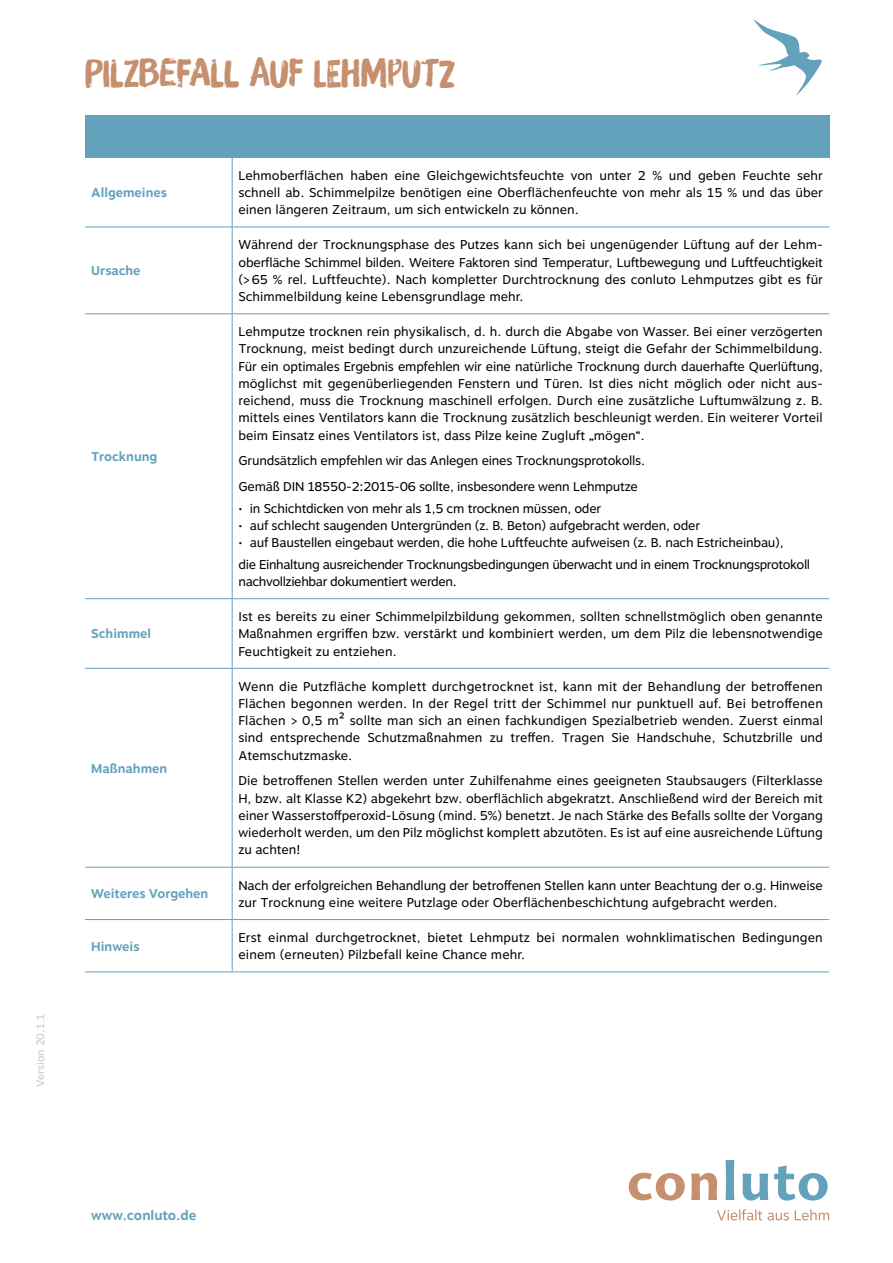
<style>
.page{position:relative;width:893px;height:1263px;background:#fff}
.page>*{position:absolute;margin:0;border:0;box-sizing:border-box;transform-origin:0 0}
.t1{font:37.5px "Brush Up";letter-spacing:-.005em;color:#c6906f}
.t2{font:700 13.5px "Motiva Sans";color:#64a1bb}
.t3{font:12.75px/17.2px "Motiva Sans";letter-spacing:-.015em;color:#000;text-align:justify}
.t4{font:12.75px/17.2px "Motiva Sans";letter-spacing:.005em;color:#000}
.t5{font:700 12.75px "Motiva Sans";color:#64a1bb}
.t6{font:10.5px "Motiva Sans";color:#c6c6c6}
.s1{font-size:15px}
</style>
<div class="page">
<svg style="left:717px;top:1209px;width:112px;height:11px"></svg>
<svg style="left:726px;top:1160px;width:8px;height:40px"></svg>
<svg style="left:742px;top:1174px;width:26px;height:26px"></svg>
<svg style="left:774px;top:1165px;width:54px;height:35px"></svg>
<svg style="left:629px;top:1173px;width:56px;height:27px"></svg>
<svg style="left:691px;top:1173px;width:26px;height:27px"></svg>
<svg style="left:753px;top:19px;width:69px;height:77px"></svg>
<div style="left:85px;top:115px;width:744px;height:42px;background:#64a1bb"></div>
<hr style="left:85px;top:157px;width:147px;height:1px;background:#64a1bb">
<hr style="left:232px;top:157px;width:597px;height:1px;background:#64a1bb">
<hr style="left:232px;top:158px;width:1px;height:69px;background:#64a1bb">
<hr style="left:85px;top:227px;width:147px;height:1px;background:#64a1bb">
<hr style="left:232px;top:227px;width:597px;height:1px;background:#64a1bb">
<hr style="left:232px;top:227px;width:1px;height:86px;background:#64a1bb">
<hr style="left:85px;top:313px;width:147px;height:1px;background:#64a1bb">
<hr style="left:232px;top:313px;width:597px;height:1px;background:#64a1bb">
<hr style="left:232px;top:314px;width:1px;height:284px;background:#64a1bb">
<hr style="left:85px;top:598px;width:147px;height:1px;background:#64a1bb">
<hr style="left:232px;top:598px;width:597px;height:1px;background:#64a1bb">
<hr style="left:232px;top:599px;width:1px;height:69px;background:#64a1bb">
<hr style="left:85px;top:668px;width:147px;height:1px;background:#64a1bb">
<hr style="left:232px;top:668px;width:597px;height:1px;background:#64a1bb">
<hr style="left:232px;top:669px;width:1px;height:198px;background:#64a1bb">
<hr style="left:85px;top:867px;width:147px;height:1px;background:#64a1bb">
<hr style="left:232px;top:867px;width:597px;height:1px;background:#64a1bb">
<hr style="left:232px;top:867px;width:1px;height:52px;background:#64a1bb">
<hr style="left:85px;top:919px;width:147px;height:1px;background:#64a1bb">
<hr style="left:232px;top:919px;width:597px;height:1px;background:#64a1bb">
<hr style="left:232px;top:920px;width:1px;height:51px;background:#64a1bb">
<hr style="left:85px;top:971px;width:147px;height:1px;background:#64a1bb">
<hr style="left:232px;top:971px;width:597px;height:1px;background:#64a1bb">
<p class="t6" style="left:33px;top:1086px;width:74px;rotate:-90deg">Version 20.1.1</p>
<h1 class="t1" style="left:85px;top:50px;width:371px">PILZBEFALL AUF LEHMPUTZ</h1>
<p class="t5" style="left:91px;top:183px;width:77px">Allgemeines</p>
<p class="t5" style="left:91px;top:261px;width:51px">Ursache</p>
<p class="t5" style="left:91px;top:447px;width:68px">Trocknung</p>
<p class="t5" style="left:91px;top:624px;width:61px">Schimmel</p>
<p class="t5" style="left:91px;top:759px;width:77px">Maßnahmen</p>
<p class="t3" style="left:238px;top:167px;width:586px">Lehmoberflächen haben eine Gleichgewichtsfeuchte von unter 2 % und geben Feuchte sehr schnell ab. Schimmelpilze benötigen eine Oberflächenfeuchte von mehr als 15 % und das über einen längeren Zeitraum, um sich entwickeln zu können.</p>
<p class="t3" style="left:238px;top:236px;width:586px">Während der Trocknungsphase des Putzes kann sich bei ungenügender Lüftung auf der Lehm&shy;oberfläche Schimmel bilden. Weitere Faktoren sind Temperatur, Luftbewegung und Luftfeuchtigkeit (&gt; 65 % rel. Luftfeuchte). Nach kompletter Durchtrocknung des conluto Lehmputzes gibt es für Schimmelbildung keine Lebensgrundlage mehr.</p>
<p class="t3" style="left:238px;top:323px;width:586px">Lehmputze trocknen rein physikalisch, d. h. durch die Abgabe von Wasser. Bei einer verzögerten Trocknung, meist bedingt durch unzureichende Lüftung, steigt die Gefahr der Schimmelbildung.<br>Für ein optimales Ergebnis empfehlen wir eine natürliche Trocknung durch dauerhafte Querlüftung, möglichst mit gegenüberliegenden Fenstern und Türen. Ist dies nicht möglich oder nicht aus&shy;reichend, muss die Trocknung maschinell erfolgen. Durch eine zusätzliche Luftumwälzung z. B. mittels eines Ventilators kann die Trocknung zusätzlich beschleunigt werden. Ein weiterer Vorteil beim Einsatz eines Ventilators ist, dass Pilze keine Zugluft „mögen“.</p>
<p class="t3" style="left:238px;top:448px;width:408px;line-height:25.8px">Grundsätzlich empfehlen wir das Anlegen eines Trocknungsprotokolls.<br>Gemäß DIN 18550-2:2015-06 sollte, insbesondere wenn Lehmputze</p>
<p class="t3" style="left:238px;top:500px;width:364px">• in Schichtdicken von mehr als 1,5 cm trocknen müssen, oder</p>
<p class="t3" style="left:238px;top:517px;width:463px">• auf schlecht saugenden Untergründen (z. B. Beton) aufgebracht werden, oder</p>
<p class="t3" style="left:238px;top:532px;width:573px;line-height:21.5px">• auf Baustellen eingebaut werden, die hohe Luftfeuchte aufweisen (z. B. nach Estricheinbau),<br>die Einhaltung ausreichender Trocknungsbedingungen überwacht und in einem Trocknungsprotokoll</p>
<p class="t3" style="left:238px;top:573px;width:220px">nachvollziehbar dokumentiert werden.</p>
<p class="t3" style="left:238px;top:608px;width:586px">Ist es bereits zu einer Schimmelpilzbildung gekommen, sollten schnellstmöglich oben genannte Maßnahmen ergriffen bzw. verstärkt und kombiniert werden, um dem Pilz die lebensnotwendige Feuchtigkeit zu entziehen.</p>
<p class="t3" style="left:238px;top:678px;width:586px">Wenn die Putzfläche komplett durchgetrocknet ist, kann mit der Behandlung der betroffenen Flächen begonnen werden. In der Regel tritt der Schimmel nur punktuell auf. Bei betroffenen Flächen &gt; 0,5 m<span class="s1">2</span> sollte man sich an einen fachkundigen Spezialbetrieb wenden. Zuerst einmal sind entsprechende Schutzmaßnahmen zu treffen. Tragen Sie Handschuhe, Schutzbrille und Atemschutzmaske.</p>
<p class="t3" style="left:238px;top:772px;width:586px">Die betroffenen Stellen werden unter Zuhilfenahme eines geeigneten Staubsaugers (Filterklasse H, bzw. alt Klasse K2) abgekehrt bzw. oberflächlich abgekratzt. Anschließend wird der Bereich mit einer Wasserstoffperoxid-Lösung (mind. 5%) benetzt. Je nach Stärke des Befalls sollte der Vorgang wiederholt werden, um den Pilz möglichst komplett abzutöten. Es ist auf eine ausreichende Lüftung zu achten!</p>
<p class="t5" style="left:91px;top:884px;width:119px">Weiteres Vorgehen</p>
<p class="t3" style="left:238px;top:876px;width:586px">Nach der erfolgreichen Behandlung der betroffenen Stellen kann unter Beachtung der o.g. Hinweise zur Trocknung eine weitere Putzlage oder Oberflächenbeschichtung aufgebracht werden.</p>
<p class="t5" style="left:91px;top:937px;width:50px">Hinweis</p>
<p class="t4" style="left:238px;top:929px;width:586px">Erst einmal durchgetrocknet, bietet Lehmputz bei normalen wohnklimatischen Bedingungen einem (erneuten) Pilzbefall keine Chance mehr.</p>
<p class="t2" style="left:91px;top:1206px;width:107px">www.conluto.de</p>
</div>
